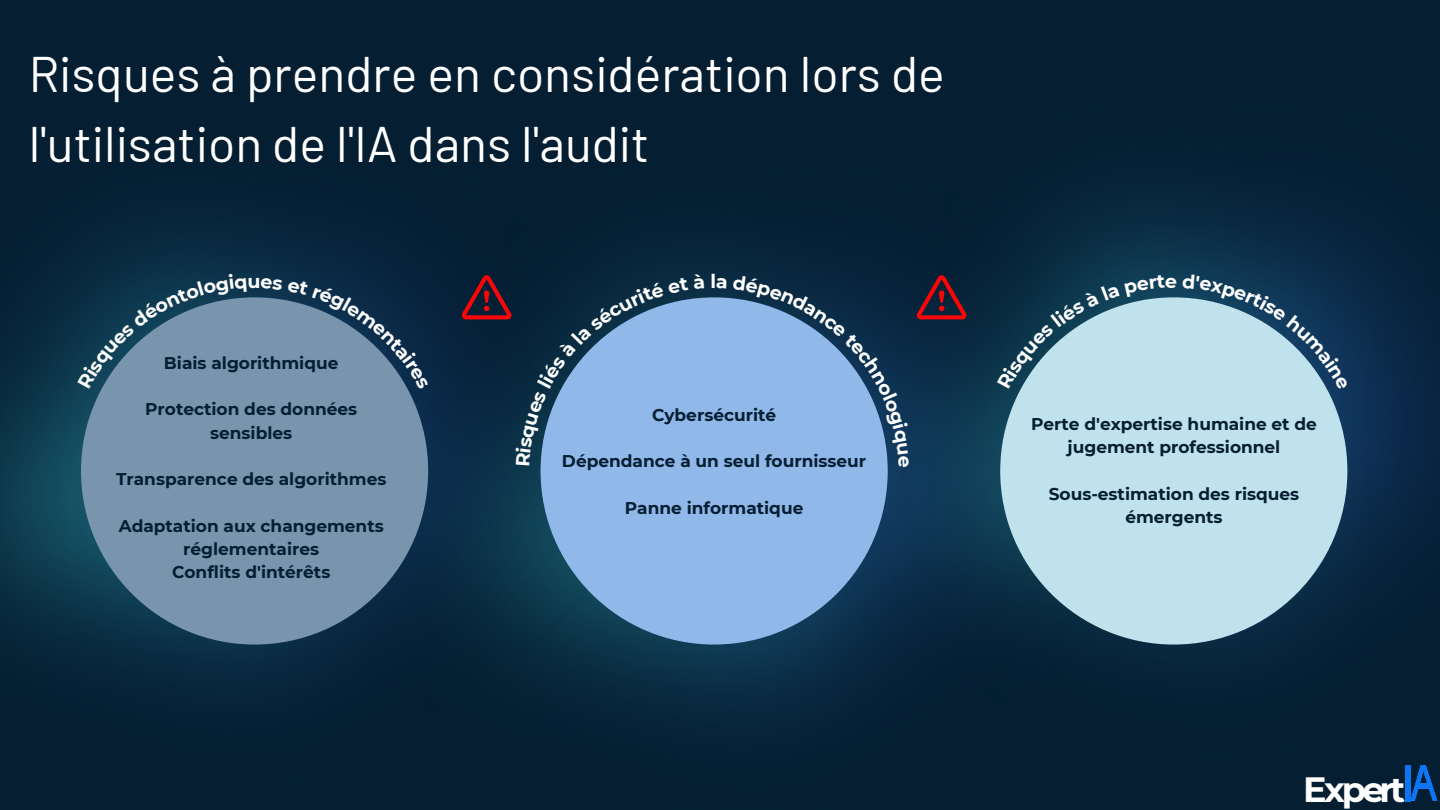
<style>
.page{position:relative;width:1440px;height:810px;background:#051e32}
.page>*{position:absolute;margin:0;border:0;box-sizing:border-box;transform-origin:0 0}
.t1{font:50px/69.8px "Barlow";color:#fff}
.t2{font:700 35.1px "Montserrat";letter-spacing:-.105em;color:#fff}
.t3{font:700 19px "Montserrat";color:#fff}
.t4{font:700 17px/23.2px "Montserrat";color:#051e32;text-align:center}
</style>
<div class="page">
<img style="left:0;top:227px;width:331px;height:462px">
<img style="left:331px;top:243px;width:459px;height:479px">
<div style="left:81px;top:297px;width:347px;height:348px;background:#7995ae;border-radius:50%"></div>
<img style="left:790px;top:198px;width:650px;height:516px">
<div style="left:541px;top:297px;width:347px;height:348px;background:#90b9ea;border-radius:50%"></div>
<div style="left:1000px;top:297px;width:347px;height:348px;background:#c0e2ed;border-radius:50%"></div>
<svg style="left:917px;top:275px;width:49px;height:44px"></svg>
<svg style="left:1405px;top:765px;width:33px;height:37px"></svg>
<div style="left:1406px;top:765px;width:5px;height:37px;background:#0b75f4"></div>
<svg style="left:462px;top:274px;width:242px;height:192px"></svg>
<svg style="left:717px;top:278px;width:10px;height:11px"></svg>
<svg style="left:733px;top:275px;width:176px;height:192px"></svg>
<svg style="left:77px;top:274px;width:170px;height:115px"></svg>
<svg style="left:261px;top:277px;width:168px;height:113px"></svg>
<svg style="left:997px;top:275px;width:179px;height:114px"></svg>
<svg style="left:1182px;top:273px;width:167px;height:117px"></svg>
<h1 class="t1" style="left:29px;top:37px;width:918px">Risques à prendre en considération lors de l'utilisation de l'IA dans l'audit</h1>
<p class="t3" style="left:248px;top:269px;width:15px">u</p>
<p class="t4" style="left:164px;top:351px;width:176px">Biais algorithmique</p>
<p class="t4" style="left:145px;top:398px;width:214px">Protection des données sensibles</p>
<p class="t4" style="left:116px;top:467px;width:272px">Transparence des algorithmes</p>
<p class="t4" style="left:119px;top:514px;width:267px">Adaptation aux changements réglementaires<br>Conflits d'intérêts</p>
<p class="t3" style="left:710px;top:270px;width:7px">l</p>
<p class="t4" style="left:652px;top:403px;width:126px">Cybersécurité</p>
<p class="t4" style="left:562px;top:449px;width:306px">Dépendance à un seul fournisseur</p>
<p class="t4" style="left:625px;top:496px;width:180px">Panne informatique</p>
<p class="t4" style="left:1031px;top:412px;width:287px">Perte d'expertise humaine et de jugement professionnel</p>
<p class="t4" style="left:1049px;top:482px;width:252px">Sous-estimation des risques émergents</p>
<h2 class="t2" style="left:1303px;top:768px;width:104px">Expert</h2>
</div>
